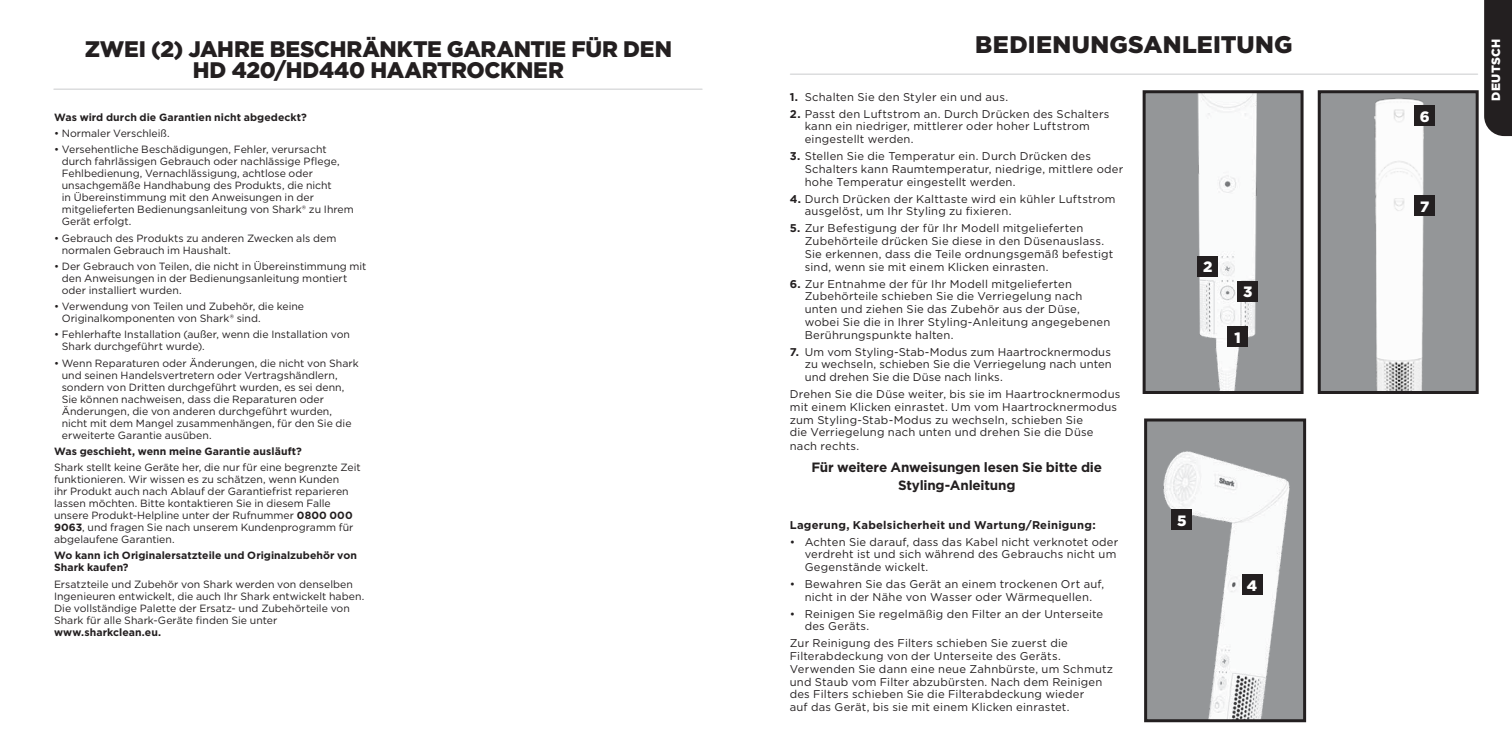
<style>
.page{position:relative;width:1512px;height:756px;background:#fff}
.page>*{position:absolute;margin:0;border:0;box-sizing:border-box;transform-origin:0 0}
.t1{font:900 24px "Gotham";letter-spacing:.01em;color:#231f20}
.t2{font:900 22.5px/21px "Gotham";letter-spacing:-.01em;color:#231f20;text-align:center}
.t3{font:900 15px "Gotham";color:#fff}
.t4{font:700 13.5px/18px "Gotham";letter-spacing:-.015em;color:#231f20;text-align:center}
.t5{font:900 12px "Gotham";letter-spacing:.02em;color:#fff}
.t6{font:11.25px/12.8px "Gotham";letter-spacing:.02em;color:#231f20}
.t7{font:700 11.25px "Gotham";letter-spacing:.02em;color:#231f20}
.t8{font:10.5px/12px "Gotham";color:#231f20}
.t9{font:700 10.5px/12px "Gotham";letter-spacing:.005em;color:#231f20}
.s1{font-weight:700}
</style>
<div class="page">
<hr style="left:790px;top:73px;width:688px;height:2px;background:#dcddde">
<img style="left:1147px;top:94px;width:153px;height:296px">
<div style="left:1143px;top:90px;width:161px;height:304px;border:3px solid #231f20"></div>
<img style="left:1322px;top:94px;width:153px;height:296px">
<div style="left:1318px;top:90px;width:161px;height:304px;border:3px solid #231f20"></div>
<div style="left:1146px;top:420px;width:159px;height:301px;background:#949698"></div>
<img style="left:1163px;top:451px;width:127px;height:267px">
<div style="left:1144px;top:418px;width:162px;height:304px;border:3px solid #231f20"></div>
<div style="left:1228px;top:327px;width:20px;height:20px;background:#231f20"></div>
<div style="left:1198px;top:256px;width:20px;height:20px;background:#231f20"></div>
<div style="left:1242px;top:575px;width:20px;height:20px;background:#231f20"></div>
<div style="left:1172px;top:510px;width:20px;height:20px;background:#231f20"></div>
<div style="left:1238px;top:281px;width:20px;height:21px;background:#231f20"></div>
<div style="left:1415px;top:106px;width:20px;height:20px;background:#231f20"></div>
<div style="left:1415px;top:196px;width:20px;height:20px;background:#231f20"></div>
<hr style="left:54px;top:88px;width:648px;height:2px;background:#dcddde">
<div style="left:1484px;top:0;width:28px;height:136px;background:#231f20"></div>
<h2 class="t2" style="left:85px;top:38px;width:589px">ZWEI (2) JAHRE BESCHRÄNKTE GARANTIE FÜR DEN<br>HD 420/HD440 HAARTROCKNER</h2>
<p class="t9" style="left:54px;top:111px;width:254px">Was wird durch die Garantien nicht abgedeckt?</p>
<p class="t8" style="left:54px;top:127px;width:117px">• Normaler Verschleiß.</p>
<p class="t8" style="left:62px;top:143px;width:294px;text-indent:-8px">• Versehentliche Beschädigungen, Fehler, verursacht durch fahrlässigen Gebrauch oder nachlässige Pflege, Fehlbedienung, Vernachlässigung, achtlose oder unsachgemäße Handhabung des Produkts, die nicht<br>in Übereinstimmung mit den Anweisungen in der mitgelieferten Bedienungsanleitung von Shark® zu Ihrem Gerät erfolgt.</p>
<p class="t8" style="left:62px;top:232px;width:276px;text-indent:-8px">• Gebrauch des Produkts zu anderen Zwecken als dem normalen Gebrauch im Haushalt.</p>
<p class="t8" style="left:62px;top:260px;width:306px;text-indent:-8px">• Der Gebrauch von Teilen, die nicht in Übereinstimmung mit den Anweisungen in der Bedienungsanleitung montiert oder installiert wurden.</p>
<p class="t8" style="left:62px;top:300px;width:244px;text-indent:-8px">• Verwendung von Teilen und Zubehör, die keine<br>Originalkomponenten von Shark® sind.</p>
<p class="t8" style="left:62px;top:328px;width:290px;text-indent:-8px">• Fehlerhafte Installation (außer, wenn die Installation von<br>Shark durchgeführt wurde).</p>
<p class="t8" style="left:62px;top:357px;width:299px;text-indent:-8px">• Wenn Reparaturen oder Änderungen, die nicht von Shark und seinen Handelsvertretern oder Vertragshändlern, sondern von Dritten durchgeführt wurden, es sei denn, Sie können nachweisen, dass die Reparaturen oder Änderungen, die von anderen durchgeführt wurden, nicht mit dem Mangel zusammenhängen, für den Sie die erweiterte Garantie ausüben.</p>
<p class="t9" style="left:54px;top:445px;width:249px">Was geschieht, wenn meine Garantie ausläuft?</p>
<p class="t8" style="left:54px;top:461px;width:308px">Shark stellt keine Geräte her, die nur für eine begrenzte Zeit funktionieren. Wir wissen es zu schätzen, wenn Kunden<br>ihr Produkt auch nach Ablauf der Garantiefrist reparieren lassen möchten. Bitte kontaktieren Sie in diesem Falle unsere Produkt-Helpline unter der Rufnummer <span class="s1">0800 000<br>9063</span>, und fragen Sie nach unserem Kundenprogramm für abgelaufene Garantien.</p>
<p class="t9" style="left:54px;top:550px;width:304px">Wo kann ich Originalersatzteile und Originalzubehör von<br>Shark kaufen?</p>
<p class="t8" style="left:54px;top:578px;width:312px">Ersatzteile und Zubehör von Shark werden von denselben Ingenieuren entwickelt, die auch Ihr Shark entwickelt haben.<br>Die vollständige Palette der Ersatz- und Zubehörteile von Shark für alle Shark-Geräte finden Sie unter</p>
<p class="t9" style="left:54px;top:626px;width:109px">www.sharkclean.eu.</p>
<h1 class="t1" style="left:975px;top:28px;width:319px">BEDIENUNGSANLEITUNG</h1>
<p class="t6" style="left:790px;top:90px;width:220px"><span class="s1">1.</span> Schalten Sie den Styler ein und aus.</p>
<p class="t6" style="left:805px;top:107px;width:306px;text-indent:-15px"><span class="s1">2.</span> Passt den Luftstrom an. Durch Drücken des Schalters kann ein niedriger, mittlerer oder hoher Luftstrom eingestellt werden.</p>
<p class="t6" style="left:805px;top:150px;width:320px;text-indent:-15px"><span class="s1">3.</span> Stellen Sie die Temperatur ein. Durch Drücken des<br>Schalters kann Raumtemperatur, niedrige, mittlere oder hohe Temperatur eingestellt werden.</p>
<p class="t6" style="left:805px;top:192px;width:312px;text-indent:-15px"><span class="s1">4.</span> Durch Drücken der Kalttaste wird ein kühler Luftstrom ausgelöst, um Ihr Styling zu fixieren.</p>
<p class="t6" style="left:805px;top:222px;width:310px;text-indent:-15px"><span class="s1">5.</span> Zur Befestigung der für Ihr Modell mitgelieferten Zubehörteile drücken Sie diese in den Düsenauslass.<br>Sie erkennen, dass die Teile ordnungsgemäß befestigt sind, wenn sie mit einem Klicken einrasten.</p>
<p class="t6" style="left:805px;top:277px;width:307px;text-indent:-15px"><span class="s1">6.</span> Zur Entnahme der für Ihr Modell mitgelieferten Zubehörteile schieben Sie die Verriegelung nach unten und ziehen Sie das Zubehör aus der Düse, wobei Sie die in Ihrer Styling-Anleitung angegebenen Berührungspunkte halten.</p>
<p class="t6" style="left:805px;top:345px;width:309px;text-align:justify;text-indent:-15px"><span class="s1">7.</span> Um vom Styling-Stab-Modus zum Haartrocknermodus zu wechseln, schieben Sie die Verriegelung nach unten und drehen Sie die Düse nach links.</p>
<p class="t6" style="left:790px;top:388px;width:332px">Drehen Sie die Düse weiter, bis sie im Haartrocknermodus mit einem Klicken einrastet. Um vom Haartrocknermodus zum Styling-Stab-Modus zu wechseln, schieben Sie<br>die Verriegelung nach unten und drehen Sie die Düse nach rechts.</p>
<p class="t4" style="left:812px;top:458px;width:292px">Für weitere Anweisungen lesen Sie bitte die<br>Styling-Anleitung</p>
<p class="t7" style="left:790px;top:517px;width:307px">Lagerung, Kabelsicherheit und Wartung/Reinigung:</p>
<p class="t6" style="left:805px;top:535px;width:315px;text-indent:-15px">• Achten Sie darauf, dass das Kabel nicht verknotet oder verdreht ist und sich während des Gebrauchs nicht um<br>Gegenstände wickelt.</p>
<p class="t6" style="left:790px;top:577px;width:316px;text-align:center">• Bewahren Sie das Gerät an einem trockenen Ort auf, nicht in der Nähe von Wasser oder Wärmequellen.</p>
<p class="t6" style="left:805px;top:607px;width:300px;text-indent:-15px">• Reinigen Sie regelmäßig den Filter an der Unterseite des Geräts.</p>
<p class="t6" style="left:790px;top:637px;width:325px">Zur Reinigung des Filters schieben Sie zuerst die Filterabdeckung von der Unterseite des Geräts.<br>Verwenden Sie dann eine neue Zahnbürste, um Schmutz und Staub vom Filter abzubürsten. Nach dem Reinigen des Filters schieben Sie die Filterabdeckung wieder<br>auf das Gerät, bis sie mit einem Klicken einrastet.</p>
<h3 class="t3" style="left:1203px;top:256px;width:11px">2</h3>
<h3 class="t3" style="left:1243px;top:282px;width:11px">3</h3>
<h3 class="t3" style="left:1235px;top:327px;width:8px">1</h3>
<h3 class="t3" style="left:1177px;top:510px;width:11px">5</h3>
<h3 class="t3" style="left:1247px;top:575px;width:12px">4</h3>
<h3 class="t3" style="left:1420px;top:106px;width:11px">6</h3>
<h3 class="t3" style="left:1420px;top:196px;width:11px">7</h3>
<p class="t5" style="left:1488px;top:101px;width:63px;rotate:-90deg">DEUTSCH</p>
</div>
